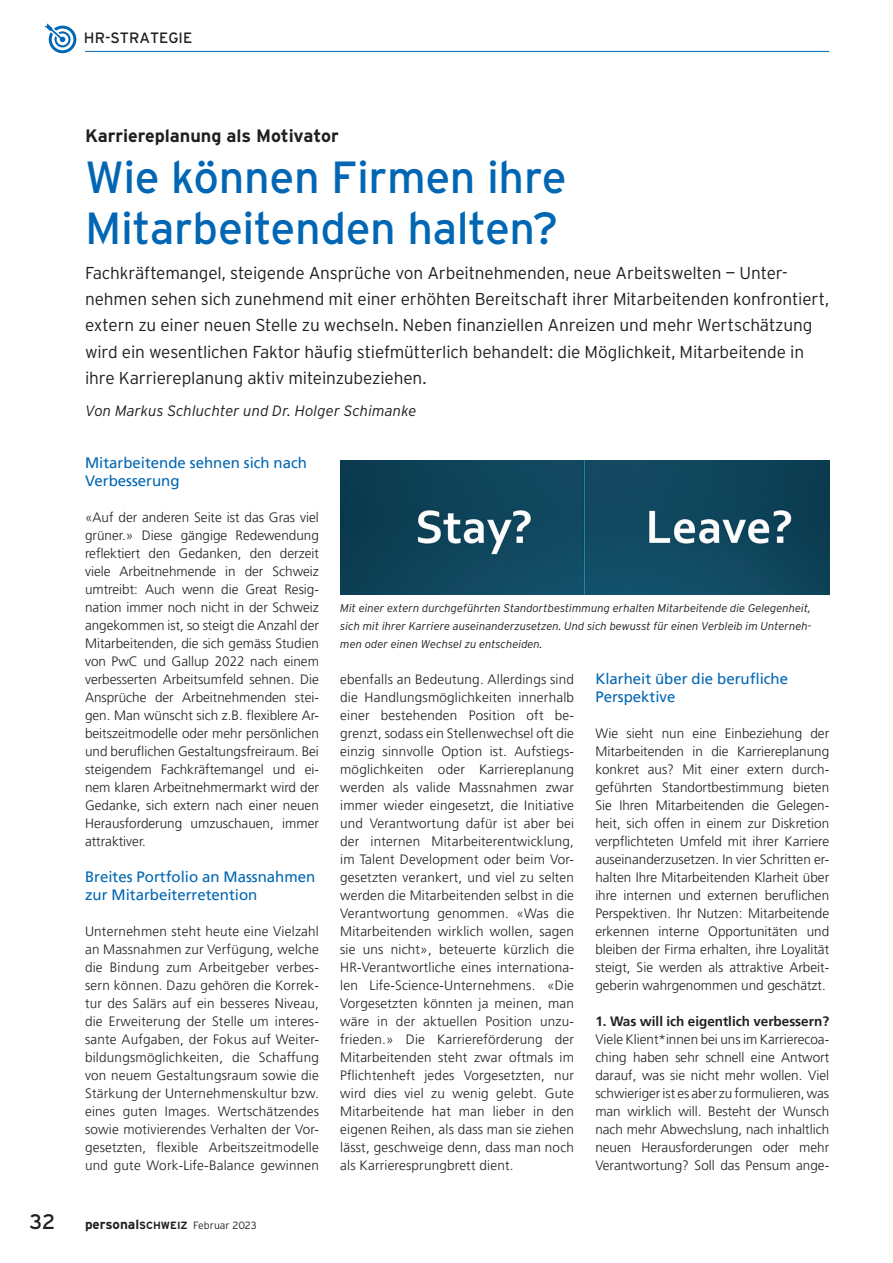
<style>
.page{position:relative;width:893px;height:1263px;background:#fff}
.page>*{position:absolute;margin:0;border:0;box-sizing:border-box;transform-origin:0 0}
.t1{font:45px/51px "Interstate";letter-spacing:-.01em;color:#0166b3}
.t2{font:21px "Interstate";color:#231f20}
.t3{font:700 18px "Interstate";letter-spacing:-.005em;color:#231f20}
.t4{font:300 17.25px/26.2px "Interstate";letter-spacing:-.01em;color:#231f20}
.t5{font:15px/18px "Frutiger LT Pro";color:#0166b3}
.t6{font:italic 300 15px "Interstate";color:#231f20}
.t7{font:15px "Interstate";color:#231f20}
.t8{font:300 13.5px/18px "Frutiger LT Pro";color:#231f20;text-align:justify}
.t9{font:700 13.5px "Frutiger LT Pro";color:#231f20}
.t10{font:italic 300 11.25px/18px "Interstate";color:#231f20;text-align:justify}
.t11{font:300 10.5px "Interstate";color:#231f20}
.s1{font-weight:700;font-size:13.5px}
.s2{font-weight:700}
</style>
<div class="page">
<svg style="left:45px;top:23px;width:31px;height:30px"></svg>
<hr style="left:85px;top:51px;width:744px;height:1px;background:#0166b3">
<img style="left:340px;top:461px;width:489px;height:133px">
<p class="t7" style="left:84px;top:29px;width:110px">HR-STRATEGIE</p>
<h3 class="t3" style="left:85px;top:126px;width:255px">Karriereplanung als Motivator</h3>
<h1 class="t1" style="left:85px;top:151px;width:483px">Wie können Firmen ihre<br>Mitarbeitenden halten?</h1>
<p class="t4" style="left:85px;top:259px;width:746px">Fachkräftemangel, steigende Ansprüche von Arbeitnehmenden, neue Arbeitswelten — Unter&shy;nehmen sehen sich zunehmend mit einer erhöhten Bereitschaft ihrer Mitarbeitenden konfrontiert, extern zu einer neuen Stelle zu wechseln. Neben finanziellen Anreizen und mehr Wertschätzung wird ein wesentlichen Faktor häufig stiefmütterlich behandelt: die Möglichkeit, Mitarbeitende in ihre Karriereplanung aktiv miteinzubeziehen.</p>
<p class="t6" style="left:85px;top:403px;width:333px">Von Markus Schluchter und Dr. Holger Schimanke</p>
<p class="t5" style="left:85px;top:454px;width:223px">Mitarbeitende sehnen sich nach<br>Verbesserung</p>
<p class="t8" style="left:85px;top:508px;width:235px">«Auf der anderen Seite ist das Gras viel grüner.» Diese gängige Redewendung reflektiert den Gedanken, den derzeit viele Arbeitnehmende in der Schweiz umtreibt: Auch wenn die Great Resig&shy;nation immer noch nicht in der Schweiz angekommen ist, so steigt die Anzahl der Mitarbeitenden, die sich gemäss Studien von PwC und Gallup 2022 nach einem verbesserten Arbeitsumfeld sehnen. Die Ansprüche der Arbeitnehmenden stei&shy;gen. Man wünscht sich z.B. flexiblere Ar&shy;beitszeitmodelle oder mehr persönlichen und beruflichen Gestaltungsfreiraum. Bei steigendem Fachkräftemangel und ei&shy;nem klaren Arbeitnehmermarkt wird der Gedanke, sich extern nach einer neuen Herausforderung umzuschauen, immer attraktiver.</p>
<p class="t5" style="left:85px;top:868px;width:232px">Breites Portfolio an Massnahmen zur Mitarbeiterretention</p>
<p class="t8" style="left:85px;top:922px;width:235px">Unternehmen steht heute eine Vielzahl an Massnahmen zur Verfügung, welche die Bindung zum Arbeitgeber verbes&shy;sern können. Dazu gehören die Korrek&shy;tur des Salärs auf ein besseres Niveau, die Erweiterung der Stelle um interes&shy;sante Aufgaben, der Fokus auf Weiter&shy;bildungsmöglichkeiten, die Schaffung von neuem Gestaltungsraum sowie die Stärkung der Unternehmenskultur bzw. eines guten Images. Wertschätzendes sowie motivierendes Verhalten der Vor&shy;gesetzten, flexible Arbeitszeitmodelle und gute Work-Life-Balance gewinnen</p>
<h2 class="t2" style="left:30px;top:1210px;width:27px">32</h2>
<p class="t11" style="left:85px;top:1219px;width:173px"><span class="s1">personal</span><span class="s2">SCHWEIZ</span> Februar 2023</p>
<p class="t10" style="left:340px;top:599px;width:473px">Mit einer extern durchgeführten Standortbestimmung erhalten Mitarbeitende die Gelegenheit, sich mit ihrer Karriere auseinanderzusetzen. Und sich bewusst für einen Verbleib im Unterneh&shy;men oder einen Wechsel zu entscheiden.</p>
<p class="t8" style="left:340px;top:670px;width:235px">ebenfalls an Bedeutung. Allerdings sind die Handlungsmöglichkeiten innerhalb einer bestehenden Position oft be&shy;grenzt, sodass ein Stellenwechsel oft die einzig sinnvolle Option ist. Aufstiegs&shy;möglichkeiten oder Karriereplanung werden als valide Massnahmen zwar immer wieder eingesetzt, die Initiative und Verantwortung dafür ist aber bei der internen Mitarbeiterentwicklung, im Talent Development oder beim Vor&shy;gesetzten verankert, und viel zu selten werden die Mitarbeitenden selbst in die Verantwortung genommen. «Was die Mitarbeitenden wirklich wollen, sagen sie uns nicht», beteuerte kürzlich die HR-Verantwortliche eines internationa&shy;len Life-Science-Unternehmens. «Die Vorgesetzten könnten ja meinen, man wäre in der aktuellen Position unzu&shy;frieden.» Die Karriereförderung der Mitarbeitenden steht zwar oftmals im Pflichtenheft jedes Vorgesetzten, nur wird dies viel zu wenig gelebt. Gute Mitarbeitende hat man lieber in den eigenen Reihen, als dass man sie ziehen lässt, geschweige denn, dass man noch als Karrieresprungbrett dient.</p>
<p class="t5" style="left:595px;top:670px;width:194px">Klarheit über die berufliche<br>Perspektive</p>
<p class="t8" style="left:595px;top:724px;width:235px">Wie sieht nun eine Einbeziehung der Mitarbeitenden in die Karriereplanung konkret aus? Mit einer extern durch&shy;geführten Standortbestimmung bieten Sie Ihren Mitarbeitenden die Gelegen&shy;heit, sich offen in einem zur Diskretion verpflichteten Umfeld mit ihrer Karriere auseinanderzusetzen. In vier Schritten er&shy;halten Ihre Mitarbeitenden Klarheit über ihre internen und externen beruflichen Perspektiven. Ihr Nutzen: Mitarbeitende erkennen interne Opportunitäten und bleiben der Firma erhalten, ihre Loyalität steigt, Sie werden als attraktive Arbeit&shy;geberin wahrgenommen und geschätzt.</p>
<p class="t9" style="left:595px;top:1013px;width:235px">1. Was will ich eigentlich verbessern?</p>
<p class="t8" style="left:595px;top:1030px;width:235px">Viele Klient*innen bei uns im Karrierecoa&shy;ching haben sehr schnell eine Antwort darauf, was sie nicht mehr wollen. Viel schwieriger ist es aber zu formulieren, was man wirklich will. Besteht der Wunsch nach mehr Abwechslung, nach inhaltlich neuen Herausforderungen oder mehr Verantwortung? Soll das Pensum ange-</p>
</div>
